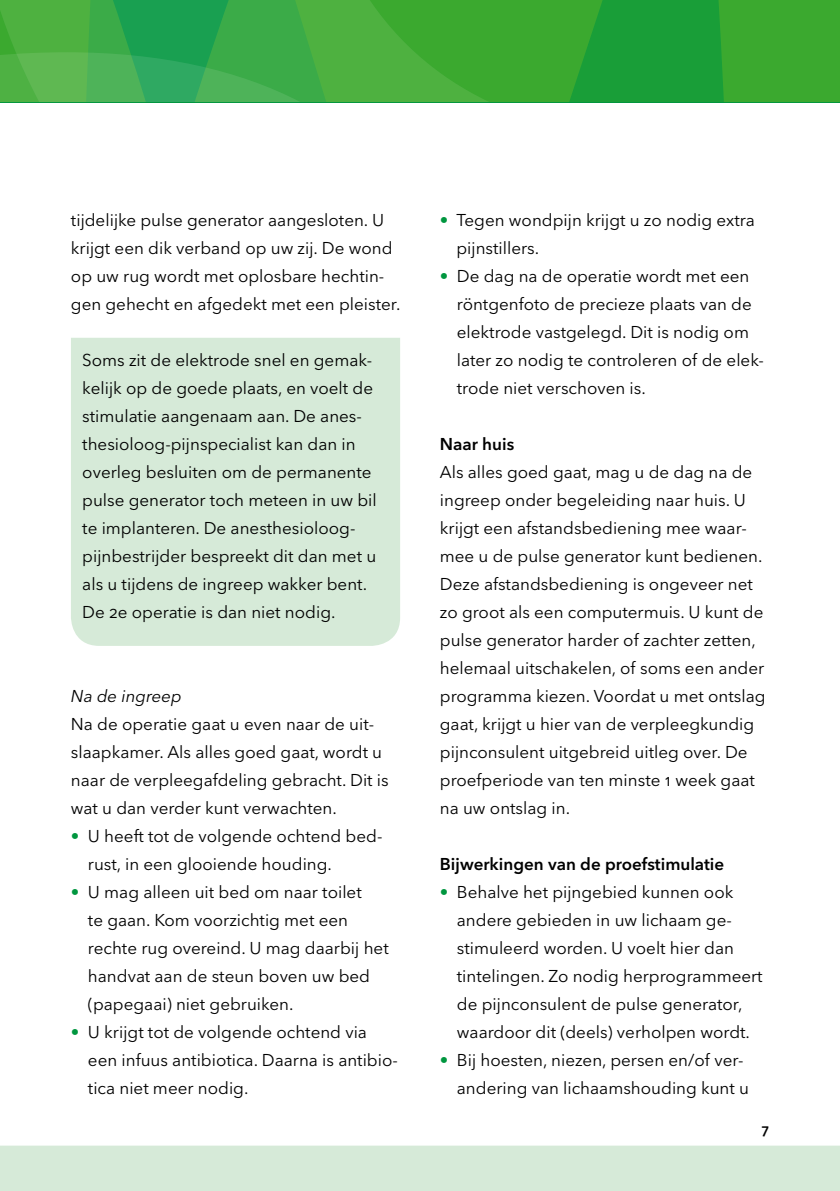
<style>
.page{position:relative;width:840px;height:1191px;background:#fff}
.page>*{position:absolute;margin:0;border:0;box-sizing:border-box;transform-origin:0 0}
.t1{font:17px/28px "Avenir Next LT Pro";color:#000}
.t2{font:600 17px "Avenir Next LT Pro";color:#000}
.t3{font:italic 17px "Avenir Next LT Pro";color:#000}
.t4{font:600 14px "Avenir Next LT Pro";color:#000}
.s1{color:#00963f}
</style>
<div class="page">
<svg style="left:0;top:0;width:839px;height:102px;background:#36a839"></svg>
<svg style="left:0;top:52px;width:300px;height:50px;background:#45af53"></svg>
<div style="left:0;top:1145px;width:839px;height:46px;background:#d6ead8"></div>
<div style="left:71px;top:338px;width:329px;height:308px;background:#d6ead8"></div>
<p class="t1" style="left:71px;top:206px;width:331px">tijdelijke pulse generator aangesloten. U krijgt een dik verband op uw zij. De wond op uw rug wordt met oplosbare hechtin&shy;gen gehecht en afgedekt met een pleister.</p>
<p class="t1" style="left:82px;top:346px;width:296px">Soms zit de elektrode snel en gemak&shy;kelijk op de goede plaats, en voelt de stimulatie aangenaam aan. De anes&shy;thesioloog-pijnspecialist kan dan in overleg besluiten om de permanente pulse generator toch meteen in uw bil te implanteren. De anesthesioloog&shy;pijnbestrijder bespreekt dit dan met u als u tijdens de ingreep wakker bent.<br>De 2e operatie is dan niet nodig.</p>
<p class="t3" style="left:71px;top:686px;width:112px">Na de ingreep</p>
<p class="t1" style="left:71px;top:710px;width:319px">Na de operatie gaat u even naar de uit&shy;slaapkamer. Als alles goed gaat, wordt u naar de verpleegafdeling gebracht. Dit is wat u dan verder kunt verwachten.</p>
<p class="t1" style="left:88px;top:822px;width:296px;text-indent:-17px"><span class="s1">•</span> U heeft tot de volgende ochtend bed&shy;rust, in een glooiende houding.</p>
<p class="t1" style="left:88px;top:878px;width:302px;text-indent:-17px"><span class="s1">•</span> U mag alleen uit bed om naar toilet<br>te gaan. Kom voorzichtig met een rechte rug overeind. U mag daarbij het handvat aan de steun boven uw bed (papegaai) niet gebruiken.</p>
<p class="t1" style="left:88px;top:1018px;width:311px;text-indent:-17px"><span class="s1">•</span> U krijgt tot de volgende ochtend via een infuus antibiotica. Daarna is antibio&shy;tica niet meer nodig.</p>
<p class="t1" style="left:456px;top:206px;width:300px;text-indent:-17px"><span class="s1">•</span> Tegen wondpijn krijgt u zo nodig extra pijnstillers.</p>
<p class="t1" style="left:456px;top:262px;width:308px;text-indent:-17px"><span class="s1">•</span> De dag na de operatie wordt met een röntgenfoto de precieze plaats van de elektrode vastgelegd. Dit is nodig om later zo nodig te controleren of de elek&shy;trode niet verschoven is.</p>
<p class="t2" style="left:439px;top:434px;width:76px">Naar huis</p>
<p class="t1" style="left:439px;top:458px;width:327px">Als alles goed gaat, mag u de dag na de ingreep onder begeleiding naar huis. U krijgt een afstandsbediening mee waar&shy;mee u de pulse generator kunt bedienen.<br>Deze afstandsbediening is ongeveer net zo groot als een computermuis. U kunt de pulse generator harder of zachter zetten, helemaal uitschakelen, of soms een ander programma kiezen. Voordat u met ontslag gaat, krijgt u hier van de verpleegkundig pijnconsulent uitgebreid uitleg over. De proefperiode van ten minste 1 week gaat na uw ontslag in.</p>
<p class="t2" style="left:439px;top:854px;width:286px">Bijwerkingen van de proefstimulatie</p>
<p class="t1" style="left:456px;top:878px;width:307px;text-indent:-17px"><span class="s1">•</span> Behalve het pijngebied kunnen ook andere gebieden in uw lichaam ge&shy;stimuleerd worden. U voelt hier dan tintelingen. Zo nodig herprogrammeert de pijnconsulent de pulse generator, waardoor dit (deels) verholpen wordt.</p>
<p class="t1" style="left:456px;top:1046px;width:293px;text-indent:-17px"><span class="s1">•</span> Bij hoesten, niezen, persen en/of ver&shy;andering van lichaamshouding kunt u</p>
<p class="t4" style="left:761px;top:1120px;width:9px">7</p>
</div>
